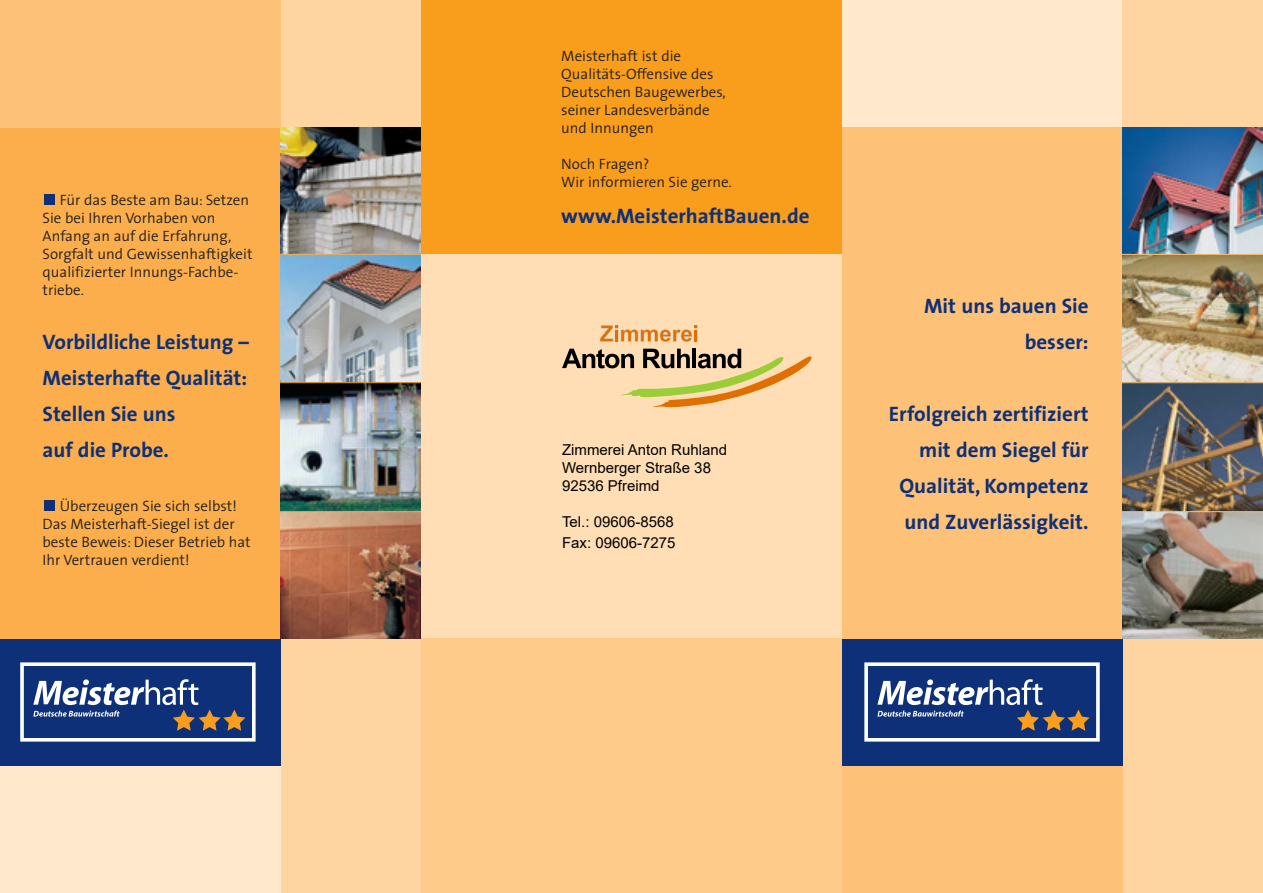
<style>
.page{position:relative;width:1263px;height:893px;background:#fff}
.page>*{position:absolute;margin:0;border:0;box-sizing:border-box;transform-origin:0 0}
.t1{font:700 21px/36px "The Sans";color:#0e3078;text-align:right}
.t2{font:300 15px/18px "The Sans";color:#231f20}
.t3{font:15px/18px "Arial";color:#000}
</style>
<div class="page">
<div style="left:421px;top:0;width:421px;height:254px;background:#f99d1c"></div>
<div style="left:281px;top:0;width:140px;height:893px;background:#fed4a0"></div>
<div style="left:0;top:0;width:281px;height:639px;background:#fbae4b"></div>
<div style="left:0;top:765px;width:281px;height:128px;background:#ffe8cb"></div>
<div style="left:0;top:0;width:281px;height:128px;background:#fdc177"></div>
<div style="left:842px;top:0;width:421px;height:893px;background:#ffe8cb"></div>
<div style="left:1123px;top:0;width:140px;height:893px;background:#fed4a0"></div>
<div style="left:842px;top:128px;width:281px;height:765px;background:#fdc177"></div>
<img style="left:281px;top:512px;width:140px;height:127px">
<div style="left:44px;top:500px;width:11px;height:11px;background:#0e3078"></div>
<div style="left:44px;top:194px;width:11px;height:11px;background:#0e3078"></div>
<img style="left:281px;top:128px;width:140px;height:126px">
<img style="left:281px;top:255px;width:140px;height:127px">
<img style="left:281px;top:383px;width:140px;height:128px">
<img style="left:1123px;top:512px;width:140px;height:127px">
<img style="left:1123px;top:128px;width:140px;height:126px">
<img style="left:1123px;top:255px;width:140px;height:127px">
<img style="left:1123px;top:383px;width:140px;height:128px">
<hr style="left:1116px;top:254px;width:147px;height:1px;background:#fdc177">
<hr style="left:272px;top:511px;width:149px;height:1px;background:#fbae4b">
<hr style="left:1116px;top:382px;width:147px;height:1px;background:#fdc177">
<hr style="left:1116px;top:511px;width:147px;height:1px;background:#fdc177">
<hr style="left:272px;top:254px;width:149px;height:1px;background:#fbae4b">
<hr style="left:272px;top:382px;width:149px;height:1px;background:#fbae4b">
<div style="left:421px;top:254px;width:421px;height:639px;background:#ffdeb5"></div>
<div style="left:421px;top:639px;width:421px;height:254px;background:#fecb8b"></div>
<div style="left:0;top:639px;width:281px;height:126px;background:#0e3078"></div>
<svg style="left:20px;top:662px;width:236px;height:80px"></svg>
<div style="left:842px;top:639px;width:281px;height:126px;background:#0e3078"></div>
<svg style="left:864px;top:662px;width:236px;height:80px"></svg>
<svg style="left:600px;top:325px;width:98px;height:17px"></svg>
<svg style="left:562px;top:349px;width:250px;height:59px"></svg>
<p class="t2" style="left:43px;top:190px;width:212px;text-indent:17px">Für das Beste am Bau: Setzen<br>Sie bei Ihren Vorhaben von<br>Anfang an auf die Erfahrung,<br>Sorgfalt und Gewissenhaftigkeit qualifizierter Innungs-Fach be - trie be.</p>
<h1 class="t1" style="left:43px;top:323px;width:208px;text-align:left">Vorbildliche Leistung –<br>Meisterhafte Qualität:<br>Stellen Sie uns<br>auf die Probe.</h1>
<p class="t2" style="left:43px;top:496px;width:210px;text-indent:17px">Überzeugen Sie sich selbst!<br>Das Meisterhaft-Siegel ist der beste Beweis: Dieser Betrieb hat<br>Ihr Vertrauen verdient!</p>
<p class="t2" style="left:561px;top:46px;width:166px">Meisterhaft ist die<br>Qualitäts-Offensive des<br>Deutschen Baugewerbes, seiner Landesverbände und Innungen</p>
<p class="t2" style="left:561px;top:154px;width:172px">Noch Fragen?<br>Wir informieren Sie gerne.</p>
<h1 class="t1" style="left:561px;top:197px;width:250px">www.MeisterhaftBauen.de</h1>
<p class="t3" style="left:562px;top:440px;width:167px">Zimmerei Anton Ruhland<br>Wernberger Straße 38<br>92536 Pfreimd</p>
<p class="t3" style="left:562px;top:510px;width:115px;line-height:21.6px">Tel.: 09606-8568<br>Fax: 09606-7275</p>
<h1 class="t1" style="left:924px;top:287px;width:166px">Mit uns bauen Sie besser:</h1>
<h1 class="t1" style="left:889px;top:395px;width:201px">Erfolgreich zertifiziert mit dem Siegel für<br>Qualität, Kompetenz und Zuverlässigkeit.</h1>
</div>
